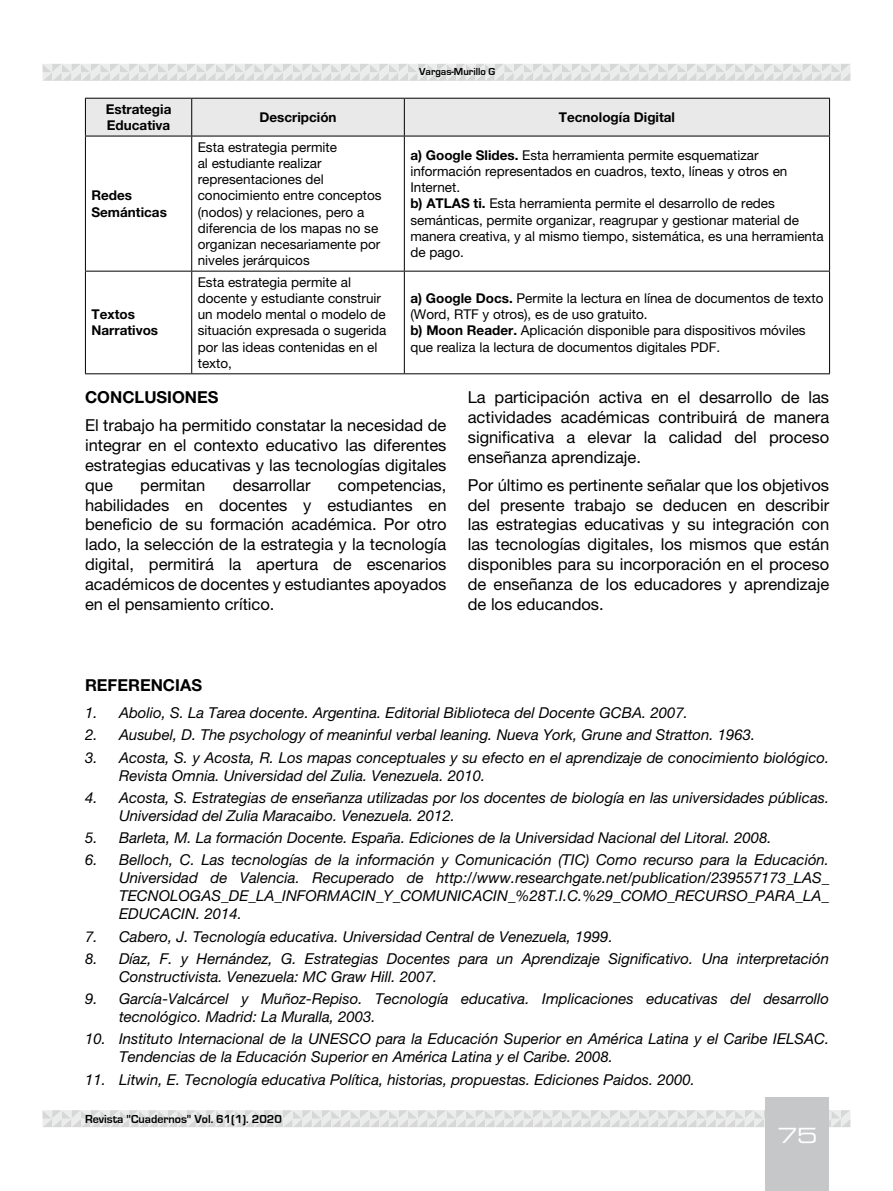
<style>
.page{position:relative;width:893px;height:1191px;background:#fff}
.page>*{position:absolute;margin:0;border:0;box-sizing:border-box;transform-origin:0 0}
.t1{font:21px "Eurostile LT Std Ex 2";color:#fff}
.t2{font:16.5px/19.8px "Helvetica Neue LT Std";color:#000;text-align:justify}
.t3{font:700 16.5px "Helvetica Neue LT Std";color:#000}
.t4{font:italic 15px/18px "Helvetica Neue LT Std";color:#000}
.t5{font:13.5px/16.2px "Helvetica Neue LT Std";color:#000}
.t6{font:700 13.5px/16.2px "Helvetica Neue LT Std";color:#000}
.t7{font:700 12px "Eurostile";color:#000}
.t8{font:700 10.5px "Eurostile";color:#000}
.s1{font-weight:700}
</style>
<div class="page">
<svg style="left:43px;top:64px;width:807px;height:17px;background:#e2e3e3"></svg>
<svg style="left:43px;top:1110px;width:807px;height:17px;background:#e2e3e3"></svg>
<div style="left:765px;top:1097px;width:64px;height:94px;background:#c6c7c8"></div>
<div style="left:86px;top:99px;width:743px;height:37px;background:#e9e9ea"></div>
<hr style="left:85px;top:98px;width:107px;height:1px;background:#000">
<hr style="left:85px;top:99px;width:1px;height:37px;background:#000">
<hr style="left:192px;top:98px;width:212px;height:1px;background:#000">
<hr style="left:191px;top:99px;width:1px;height:37px;background:#000">
<hr style="left:404px;top:98px;width:426px;height:1px;background:#000">
<hr style="left:404px;top:99px;width:1px;height:37px;background:#000">
<hr style="left:829px;top:99px;width:1px;height:37px;background:#000">
<hr style="left:85px;top:136px;width:107px;height:1px;background:#000">
<hr style="left:192px;top:136px;width:212px;height:1px;background:#000">
<hr style="left:404px;top:136px;width:426px;height:1px;background:#000">
<hr style="left:85px;top:136px;width:1px;height:135px;background:#000">
<hr style="left:191px;top:136px;width:1px;height:135px;background:#000">
<hr style="left:404px;top:136px;width:1px;height:135px;background:#000">
<hr style="left:829px;top:136px;width:1px;height:135px;background:#000">
<hr style="left:85px;top:271px;width:107px;height:1px;background:#000">
<hr style="left:85px;top:271px;width:1px;height:102px;background:#000">
<hr style="left:192px;top:271px;width:212px;height:1px;background:#000">
<hr style="left:191px;top:271px;width:1px;height:102px;background:#000">
<hr style="left:404px;top:271px;width:426px;height:1px;background:#000">
<hr style="left:404px;top:271px;width:1px;height:102px;background:#000">
<hr style="left:829px;top:271px;width:1px;height:102px;background:#000">
<hr style="left:85px;top:373px;width:107px;height:1px;background:#000">
<hr style="left:192px;top:373px;width:212px;height:1px;background:#000">
<hr style="left:404px;top:373px;width:426px;height:1px;background:#000">
<p class="t8" style="left:419px;top:66px;width:78px">Vargas-Murillo G</p>
<p class="t6" style="left:106px;top:101px;width:67px">Estrategia<br>Educativa</p>
<p class="t6" style="left:259px;top:109px;width:79px">Descripción</p>
<p class="t6" style="left:559px;top:109px;width:118px">Tecnología Digital</p>
<p class="t6" style="left:91px;top:187px;width:77px">Redes<br>Semánticas</p>
<p class="t6" style="left:91px;top:306px;width:68px">Textos<br>Narrativos</p>
<p class="t5" style="left:198px;top:139px;width:185px">Esta estrategia permite<br>al estudiante realizar representaciones del conocimiento entre conceptos (nodos) y relaciones, pero a diferencia de los mapas no se organizan necesariamente por niveles jerárquicos</p>
<p class="t5" style="left:410px;top:147px;width:415px"><span class="s1">a) Google Slides.</span> Esta herramienta permite esquematizar información representados en cuadros, texto, líneas y otros en Internet.<br><span class="s1">b) ATLAS ti.</span> Esta herramienta permite el desarrollo de redes semánticas, permite organizar, reagrupar y gestionar material de manera creativa, y al mismo tiempo, sistemática, es una herramienta de pago.</p>
<p class="t5" style="left:198px;top:274px;width:190px">Esta estrategia permite al docente y estudiante construir un modelo mental o modelo de situación expresada o sugerida por las ideas contenidas en el texto,</p>
<p class="t5" style="left:410px;top:290px;width:415px"><span class="s1">a) Google Docs.</span> Permite la lectura en línea de documentos de texto (Word, RTF y otros), es de uso gratuito.<br><span class="s1">b) Moon Reader.</span> Aplicación disponible para dispositivos móviles que realiza la lectura de documentos digitales PDF.</p>
<p class="t3" style="left:85px;top:387px;width:135px">CONCLUSIONES</p>
<p class="t2" style="left:85px;top:415px;width:363px">El trabajo ha permitido constatar la necesidad de integrar en el contexto educativo las diferentes estrategias educativas y las tecnologías digitales que</p>
<p class="t2" style="left:85px;top:475px;width:363px;text-indent:253px">competencias, habilidades en docentes y estudiantes en beneficio de su formación académica. Por otro lado, la selección de la estrategia y la tecnología digital, permitirá la apertura de escenarios académicos de docentes y estudiantes apoyados en el pensamiento crítico.</p>
<p class="t2" style="left:140px;top:475px;width:67px">permitan</p>
<p class="t2" style="left:233px;top:475px;width:79px">desarrollar</p>
<p class="t2" style="left:468px;top:387px;width:363px">La participación activa en el desarrollo de las actividades académicas contribuirá de manera significativa a elevar la calidad del proceso enseñanza aprendizaje.</p>
<p class="t2" style="left:468px;top:475px;width:363px">Por último es pertinente señalar que los objetivos del presente trabajo se deducen en describir las estrategias educativas y su integración con las tecnologías digitales, los mismos que están disponibles para su incorporación en el proceso de enseñanza de los educadores y aprendizaje de los educandos.</p>
<p class="t3" style="left:85px;top:675px;width:119px">REFERENCIAS</p>
<p class="t4" style="left:85px;top:703px;width:604px">1. Abolio, S. La Tarea docente. Argentina. Editorial Biblioteca del Docente GCBA. 2007.</p>
<p class="t4" style="left:85px;top:725px;width:672px">2. Ausubel, D. The psychology of meaninful verbal leaning. Nueva York, Grune and Stratton. 1963.</p>
<p class="t4" style="left:119px;top:748px;width:712px;text-indent:-34px">3. Acosta, S. y Acosta, R. Los mapas conceptuales y su efecto en el aprendizaje de conocimiento biológico.<br>Revista Omnia. Universidad del Zulia. Venezuela. 2010.</p>
<p class="t4" style="left:119px;top:788px;width:712px;text-indent:-34px">4. Acosta, S. Estrategias de enseñanza utilizadas por los docentes de biología en las universidades públicas.<br>Universidad del Zulia Maracaibo. Venezuela. 2012.</p>
<p class="t4" style="left:85px;top:828px;width:688px">5. Barleta, M. La formación Docente. España. Ediciones de la Universidad Nacional del Litoral. 2008.</p>
<p class="t4" style="left:119px;top:850px;width:712px;text-align:justify;text-indent:-34px">6. Belloch, C. Las tecnologías de la información y Comunicación (TIC) Como recurso para la Educación.<br>Universidad de Valencia. Recuperado de http://www.researchgate.net/publication/239557173_LAS_ TECNOLOGAS_DE_LA_INFORMACIN_Y_COMUNICACIN_%28T.I.C.%29_COMO_RECURSO_PARA_LA_ EDUCACIN. 2014.</p>
<p class="t4" style="left:85px;top:927px;width:529px">7. Cabero, J. Tecnología educativa. Universidad Central de Venezuela, 1999.</p>
<p class="t4" style="left:119px;top:949px;width:712px;text-indent:-34px">8. Díaz, F. y Hernández, G. Estrategias Docentes para un Aprendizaje Significativo. Una interpretación<br>Constructivista. Venezuela: MC Graw Hill. 2007.</p>
<p class="t4" style="left:119px;top:989px;width:712px;text-indent:-34px">9. García-Valcárcel y Muñoz-Repiso. Tecnología educativa. Implicaciones educativas del desarrollo tecnológico. Madrid: La Muralla, 2003.</p>
<p class="t4" style="left:119px;top:1029px;width:712px;text-indent:-34px">10. Instituto Internacional de la UNESCO para la Educación Superior en América Latina y el Caribe IELSAC.<br>Tendencias de la Educación Superior en América Latina y el Caribe. 2008.</p>
<p class="t4" style="left:85px;top:1070px;width:611px">11. Litwin, E. Tecnología educativa Política, historias, propuestas. Ediciones Paidos. 2000.</p>
<p class="t7" style="left:85px;top:1112px;width:198px">Revista "Cuadernos" Vol. 61(1). 2020</p>
<h1 class="t1" style="left:777px;top:1121px;width:42px">75</h1>
</div>
